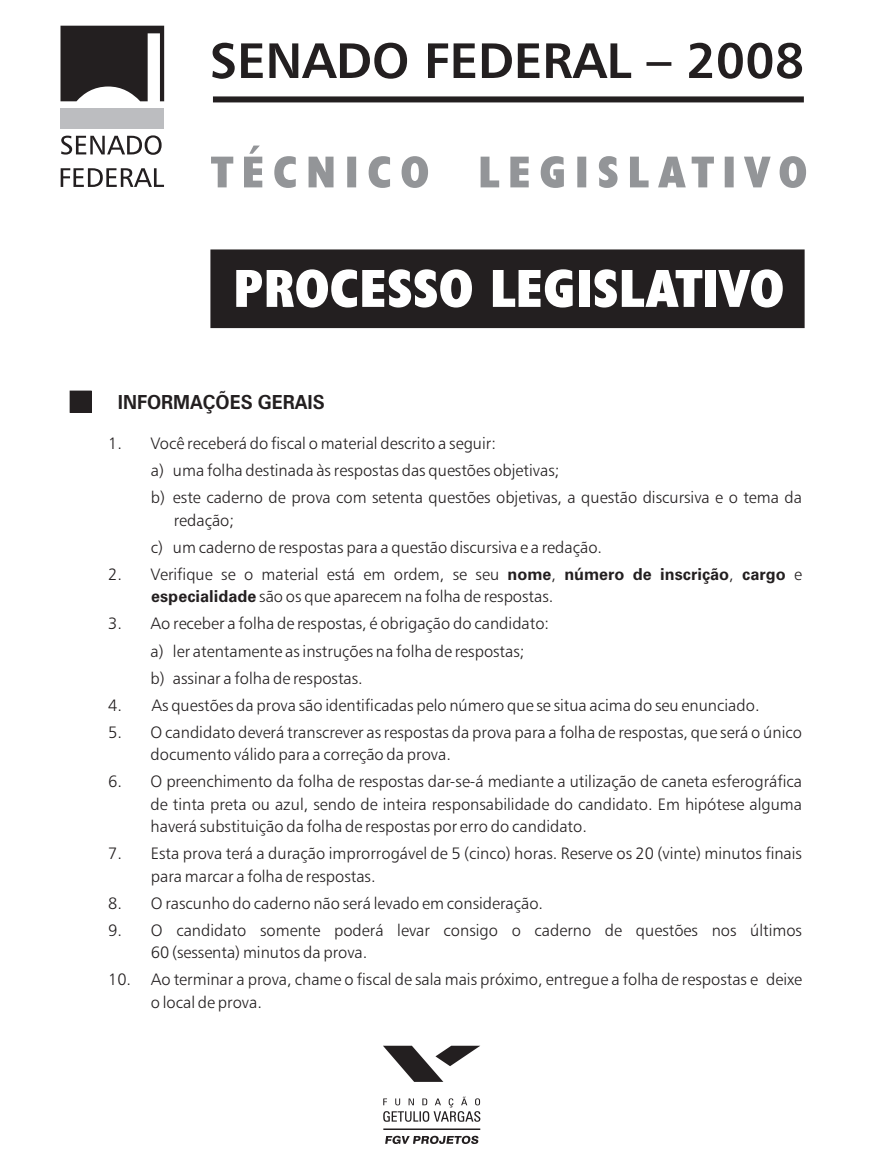
<style>
.page{position:relative;width:872px;height:1170px;background:#fff}
.page>*{position:absolute;margin:0;border:0;box-sizing:border-box;transform-origin:0 0}
.t1{font:700 condensed 54px "Humanist 521 BT Xtra";color:#fff}
.t2{font:700 19.35px "Zurich BT";color:#231f20;scale:.94 1}
.t3{font:16.5px/22.5px "Humanist 777 BT Light B";color:#231f20}
.t4{font:700 16.5px "Zurich BT";color:#231f20}
.s1{font-family:"Zurich BT";font-weight:700}
</style>
<div class="page">
<div style="left:70px;top:391px;width:21px;height:21px;background:#231f20"></div>
<svg style="left:385px;top:1135px;width:93px;height:8px"></svg>
<hr style="left:383px;top:1128px;width:97px;height:1px;background:#231f20">
<svg style="left:383px;top:1096px;width:97px;height:25px"></svg>
<svg style="left:383px;top:1045px;width:97px;height:36px"></svg>
<svg style="left:212px;top:43px;width:590px;height:36px"></svg>
<svg style="left:60px;top:26px;width:104px;height:75px"></svg>
<div style="left:60px;top:108px;width:104px;height:21px;background:#bcbdc0"></div>
<svg style="left:61px;top:135px;width:103px;height:52px"></svg>
<div style="left:213px;top:96px;width:591px;height:6px;background:#231f20"></div>
<svg style="left:211px;top:145px;width:595px;height:43px"></svg>
<div style="left:211px;top:250px;width:593px;height:77px;background:#231f20"></div>
<div style="left:210px;top:249px;width:594px;height:79px;border:2px solid #231f20"></div>
<h1 class="t1" style="left:233px;top:256px;width:553px">PROCESSO LEGISLATIVO</h1>
<p class="t2" style="left:118px;top:390px;width:221px">INFORMAÇÕES GERAIS</p>
<p class="t3" style="left:151px;top:431px;width:652px;line-height:27px;text-indent:-43px">1. Você receberá do fiscal o material descrito a seguir:<br>a) uma folha destinada às respostas das questões objetivas;<br>b) este caderno de prova com setenta questões objetivas, a questão discursiva e o tema da</p>
<p class="t3" style="left:151px;top:508px;width:453px;line-height:27px;text-indent:23px">redação;<br>c) um caderno de respostas para a questão discursiva e a redação.</p>
<p class="t3" style="left:108px;top:564px;width:392px">2. Verifique se o material está em ordem, se seu</p>
<p class="t3" style="left:551px;top:564px;width:6px">,</p>
<p class="t3" style="left:729px;top:564px;width:6px">,</p>
<p class="t4" style="left:507px;top:564px;width:280px">nome número de inscrição cargo</p>
<p class="t3" style="left:151px;top:586px;width:404px"><span class="s1">especialidade</span> são os que aparecem na folha de respostas.</p>
<p class="t3" style="left:108px;top:613px;width:442px">3. Ao receber a folha de respostas, é obrigação do candidato:</p>
<p class="t3" style="left:151px;top:638px;width:375px;line-height:27px">a) ler atentamente as instruções na folha de respostas; b) assinar a folha de respostas.</p>
<p class="t3" style="left:794px;top:564px;width:9px">e</p>
<p class="t3" style="left:108px;top:694px;width:653px">4. As questões da prova são identificadas pelo número que se situa acima do seu enunciado.</p>
<p class="t3" style="left:151px;top:721px;width:653px;text-indent:-42px">5. O candidato deverá transcrever as respostas da prova para a folha de respostas, que será o único documento válido para a correção da prova.</p>
<p class="t3" style="left:151px;top:771px;width:653px;text-align:justify;text-indent:-42px">6. O preenchimento da folha de respostas dar-se-á mediante a utilização de caneta esferográfica de tinta preta ou azul, sendo de inteira responsabilidade do candidato. Em hipótese alguma haverá substituição da folha de respostas por erro do candidato.</p>
<p class="t3" style="left:151px;top:843px;width:652px;text-indent:-43px">7. Esta prova terá a duração improrrogável de 5 (cinco) horas. Reserve os 20 (vinte) minutos finais para marcar a folha de respostas.</p>
<p class="t3" style="left:108px;top:892px;width:437px">8. O rascunho do caderno não será levado em consideração.</p>
<p class="t3" style="left:151px;top:919px;width:652px;text-indent:-43px">9. O candidato somente poderá levar consigo o caderno de questões nos últimos<br>60 (sessenta) minutos da prova.</p>
<p class="t3" style="left:151px;top:969px;width:652px;text-indent:-43px">10. Ao terminar a prova, chame o fiscal de sala mais próximo, entregue a folha de respostas e deixe o local de prova.</p>
</div>
